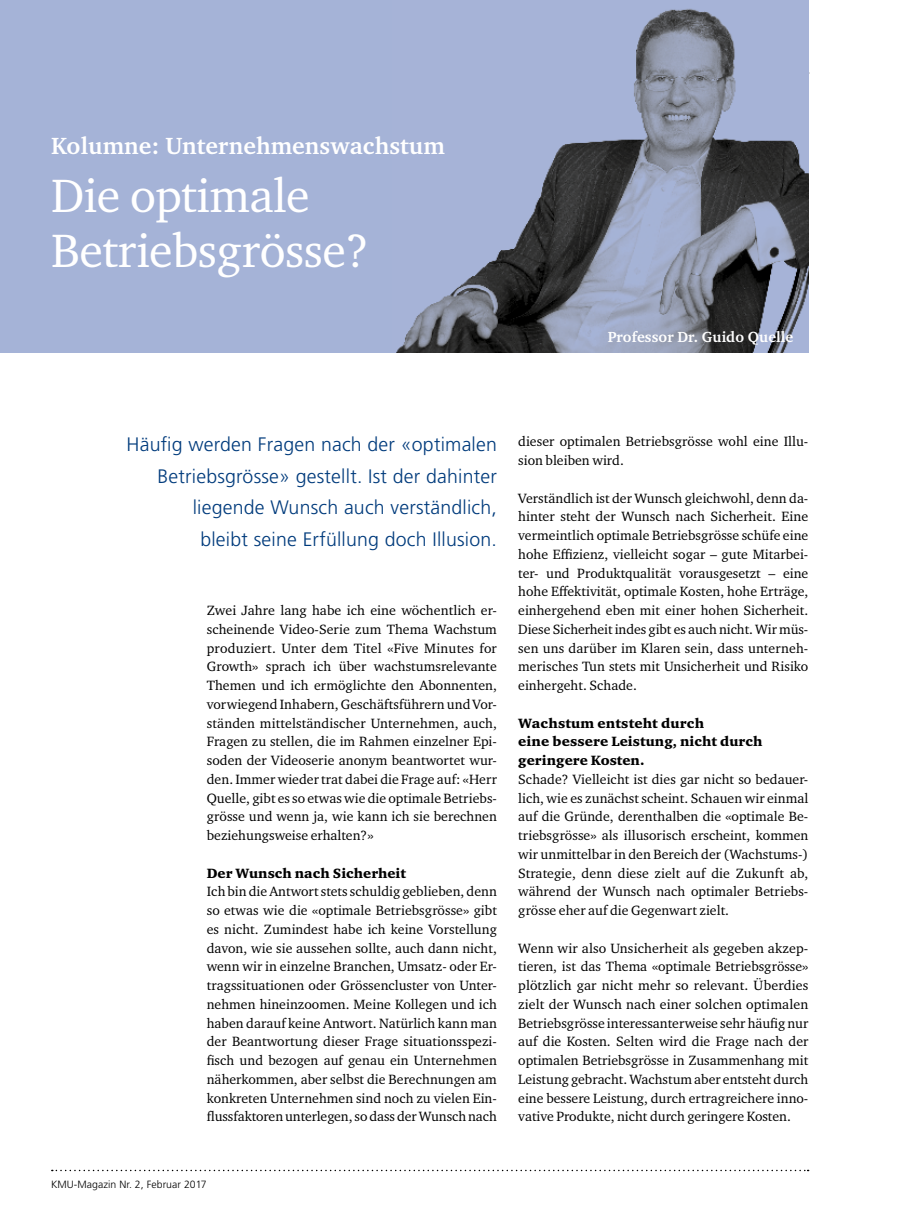
<style>
.page{position:relative;width:902px;height:1212px;background:#fff}
.page>*{position:absolute;margin:0;border:0;box-sizing:border-box;transform-origin:0 0}
.t1{font:48px/55.5px "Charter ITC Std";letter-spacing:-.01em;color:#fff}
.t2{font:700 24px "Charter ITC Std";letter-spacing:.005em;color:#fff}
.t3{font:300 19.5px/31.5px "Frutiger LT Std";letter-spacing:.01em;color:#003b7c;text-align:right}
.t4{font:700 15px "Charter ITC Std";letter-spacing:.005em;color:#fff}
.t5{font:13.8px/18.8px "Charter ITC Std";letter-spacing:.005em;color:#000;text-align:justify}
.t6{font:900 13.8px/18.8px "Charter ITC Std";letter-spacing:.005em;color:#000}
.t7{font:300 10.5px "Frutiger LT Std";letter-spacing:.005em;color:#000}
</style>
<div class="page">
<svg style="left:52px;top:1170px;width:756px;height:1px"></svg>
<div style="left:0;top:0;width:808px;height:353px;background:#a5b3d7"></div>
<img style="left:396px;top:9px;width:412px;height:344px">
<h2 class="t2" style="left:51px;top:131px;width:395px">Kolumne: Unternehmenswachstum</h2>
<h1 class="t1" style="left:51px;top:167px;width:319px">Die optimale<br>Betriebsgrösse?</h1>
<p class="t4" style="left:607px;top:328px;width:187px">Professor Dr. Guido Quelle</p>
<h3 class="t3" style="left:127px;top:429px;width:372px">Häufig werden Fragen nach der «optimalen Betriebsgrösse» gestellt. Ist der dahinter liegende Wunsch auch verständlich,<br>bleibt seine Erfüllung doch Illusion.</h3>
<p class="t5" style="left:207px;top:601px;width:292px">Zwei Jahre lang habe ich eine wöchentlich er&shy;scheinende Video-Serie zum Thema Wachstum produziert. Unter dem Titel «Five Minutes for Growth» sprach ich über wachstumsrelevante Themen und ich ermöglichte den Abonnenten, vorwiegend Inhabern, Geschäftsführern und Vor&shy;ständen mittelständischer Unternehmen, auch, Fragen zu stellen, die im Rahmen einzelner Epi&shy;soden der Videoserie anonym beantwortet wur&shy;den. Immer wieder trat dabei die Frage auf: «Herr Quelle, gibt es so etwas wie die optimale Betriebs&shy;grösse und wenn ja, wie kann ich sie berechnen beziehungsweise erhalten?»</p>
<p class="t6" style="left:207px;top:863px;width:201px">Der Wunsch nach Sicherheit</p>
<p class="t5" style="left:207px;top:882px;width:292px">Ich bin die Antwort stets schuldig geblieben, denn so etwas wie die «optimale Betriebsgrösse» gibt es nicht. Zumindest habe ich keine Vorstellung davon, wie sie aussehen sollte, auch dann nicht, wenn wir in einzelne Branchen, Umsatz- oder Er&shy;tragssituationen oder Grössencluster von Unter&shy;nehmen hineinzoomen. Meine Kollegen und ich haben darauf keine Antwort. Natürlich kann man der Beantwortung dieser Frage situationsspezi&shy;fisch und bezogen auf genau ein Unternehmen näherkommen, aber selbst die Berechnungen am konkreten Unternehmen sind noch zu vielen Ein&shy;flussfaktoren unterlegen, so dass der Wunsch nach</p>
<p class="t5" style="left:518px;top:432px;width:291px">dieser optimalen Betriebsgrösse wohl eine Illu&shy;sion bleiben wird.</p>
<p class="t5" style="left:518px;top:488px;width:292px">Verständlich ist der Wunsch gleichwohl, denn da&shy;hinter steht der Wunsch nach Sicherheit. Eine vermeintlich optimale Betriebsgrösse schüfe eine hohe Effizienz, vielleicht sogar – gute Mitarbei&shy;ter- und Produktqualität vorausgesetzt – eine hohe Effektivität, optimale Kosten, hohe Erträge, einhergehend eben mit einer hohen Sicherheit.<br>Diese Sicherheit indes gibt es auch nicht. Wir müs&shy;sen uns darüber im Klaren sein, dass unterneh&shy;merisches Tun stets mit Unsicherheit und Risiko einhergeht. Schade.</p>
<p class="t6" style="left:518px;top:713px;width:246px">Wachstum entsteht durch<br>eine bessere Leistung, nicht durch geringere Kosten.</p>
<p class="t5" style="left:518px;top:769px;width:291px">Schade? Vielleicht ist dies gar nicht so bedauer&shy;lich, wie es zunächst scheint. Schauen wir einmal auf die Gründe, derenthalben die «optimale Be&shy;triebsgrösse» als illusorisch erscheint, kommen wir unmittelbar in den Bereich der (Wachstums-)<br>Strategie, denn diese zielt auf die Zukunft ab, während der Wunsch nach optimaler Betriebs&shy;grösse eher auf die Gegenwart zielt.</p>
<p class="t5" style="left:518px;top:938px;width:292px">Wenn wir also Unsicherheit als gegeben akzep&shy;tieren, ist das Thema «optimale Betriebsgrösse» plötzlich gar nicht mehr so relevant. Überdies zielt der Wunsch nach einer solchen optimalen Betriebsgrösse interessanterweise sehr häufig nur auf die Kosten. Selten wird die Frage nach der optimalen Betriebsgrösse in Zusammenhang mit Leistung gebracht. Wachstum aber entsteht durch eine bessere Leistung, durch ertragreichere inno&shy;vative Produkte, nicht durch geringere Kosten.</p>
<p class="t7" style="left:51px;top:1178px;width:157px">KMU-Magazin Nr. 2, Februar 2017</p>
</div>
